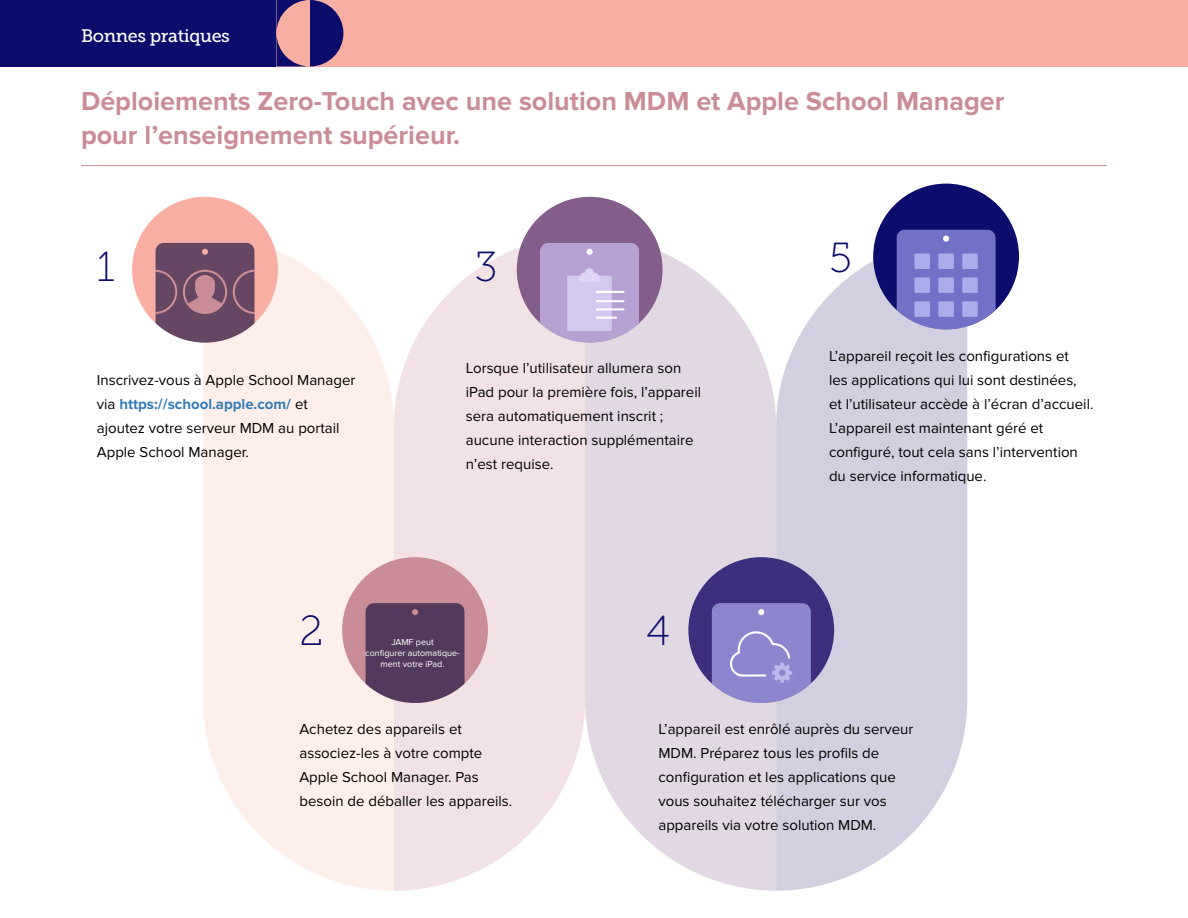
<style>
.page{position:relative;width:1188px;height:918px;background:#fff}
.page>*{position:absolute;margin:0;border:0;box-sizing:border-box;transform-origin:0 0}
.t1{font:42px "Museo Slab 100";color:#0b0d6d}
.t2{font:700 27px/34.5px "Proxima Nova";color:#ca8d97}
.t3{font:18px "Museo Slab 500";letter-spacing:-.02em;color:#fff}
.t4{font:15px/24px "Proxima Nova";color:#000}
.t5{font:9px/10.8px "Proxima Nova";color:#fff;text-align:center}
.s1{font-weight:700;color:#337ab7}
</style>
<div class="page">
<svg style="left:203px;top:237px;width:191px;height:654px;background:#fef1ec"></svg>
<svg style="left:585px;top:237px;width:191px;height:654px;background:#e5dde7"></svg>
<svg style="left:394px;top:236px;width:191px;height:655px;background:#f3e6e8"></svg>
<svg style="left:776px;top:237px;width:191px;height:654px;background:#d7d5e4"></svg>
<div style="left:0;top:0;width:276px;height:66px;background:#0b0d6d"></div>
<div style="left:276px;top:0;width:912px;height:66px;background:#f8aea2"></div>
<hr style="left:81px;top:165px;width:1026px;height:1px;background:#ca8d97">
<svg style="left:276px;top:0;width:67px;height:66px"></svg>
<div style="left:132px;top:197px;width:146px;height:146px;background:#f8aea2;border-radius:50%"></div>
<svg style="left:155px;top:243px;width:100px;height:100px;background:#7e5c74"></svg>
<div style="left:342px;top:557px;width:146px;height:146px;background:#ca8d97;border-radius:50%"></div>
<svg style="left:365px;top:603px;width:100px;height:100px;background:#5f4665"></svg>
<div style="left:873px;top:184px;width:146px;height:145px;background:#0b0d6d;border-radius:50%"></div>
<svg style="left:896px;top:230px;width:100px;height:99px;background:#7878c8"></svg>
<div style="left:914px;top:254px;width:16px;height:15px;background:#abacea"></div>
<div style="left:938px;top:254px;width:16px;height:15px;background:#abacea"></div>
<div style="left:962px;top:254px;width:16px;height:15px;background:#abacea"></div>
<div style="left:914px;top:277px;width:16px;height:16px;background:#abacea"></div>
<div style="left:938px;top:277px;width:16px;height:16px;background:#abacea"></div>
<div style="left:962px;top:277px;width:16px;height:16px;background:#abacea"></div>
<div style="left:914px;top:301px;width:16px;height:16px;background:#abacea"></div>
<div style="left:938px;top:301px;width:16px;height:16px;background:#abacea"></div>
<div style="left:962px;top:301px;width:16px;height:16px;background:#abacea"></div>
<div style="left:688px;top:557px;width:146px;height:146px;background:#3d2f7d;border-radius:50%"></div>
<svg style="left:712px;top:603px;width:99px;height:100px;background:#958ed0"></svg>
<div style="left:517px;top:197px;width:146px;height:146px;background:#835e8a;border-radius:50%"></div>
<svg style="left:540px;top:243px;width:99px;height:100px;background:#c3b0db"></svg>
<p class="t3" style="left:81px;top:26px;width:150px">Bonnes pratiques</p>
<h2 class="t2" style="left:81px;top:84px;width:925px">Déploiements Zero-Touch avec une solution MDM et Apple School Manager pour l’enseignement supérieur.</h2>
<h1 class="t1" style="left:97px;top:244px;width:19px">1</h1>
<p class="t4" style="left:97px;top:369px;width:260px">Inscrivez-vous à Apple School Manager via <span class="s1">https://school.apple.com/</span> et ajoutez votre serveur MDM au portail Apple School Manager.</p>
<h1 class="t1" style="left:475px;top:244px;width:25px">3</h1>
<p class="t4" style="left:466px;top:357px;width:237px">Lorsque l’utilisateur allumera son iPad pour la première fois, l’appareil sera automatiquement inscrit ; aucune interaction supplémentaire n’est requise.</p>
<h1 class="t1" style="left:299px;top:608px;width:25px">2</h1>
<p class="t5" style="left:365px;top:637px;width:96px">JAMF peut<br>configurer automatique&shy;ment votre iPad.</p>
<h1 class="t1" style="left:646px;top:608px;width:26px">4</h1>
<h1 class="t1" style="left:829px;top:235px;width:25px">5</h1>
<p class="t4" style="left:829px;top:344px;width:266px">L’appareil reçoit les configurations et<br>les applications qui lui sont destinées,<br>et l’utilisateur accède à l’écran d’accueil.<br>L’appareil est maintenant géré et configuré, tout cela sans l’intervention du service informatique.</p>
<p class="t4" style="left:299px;top:717px;width:214px">Achetez des appareils et associez-les à votre compte<br>Apple School Manager. Pas besoin de déballer les appareils.</p>
<p class="t4" style="left:658px;top:717px;width:257px">L’appareil est enrôlé auprès du serveur MDM. Préparez tous les profils de configuration et les applications que vous souhaitez télécharger sur vos appareils via votre solution MDM.</p>
</div>
